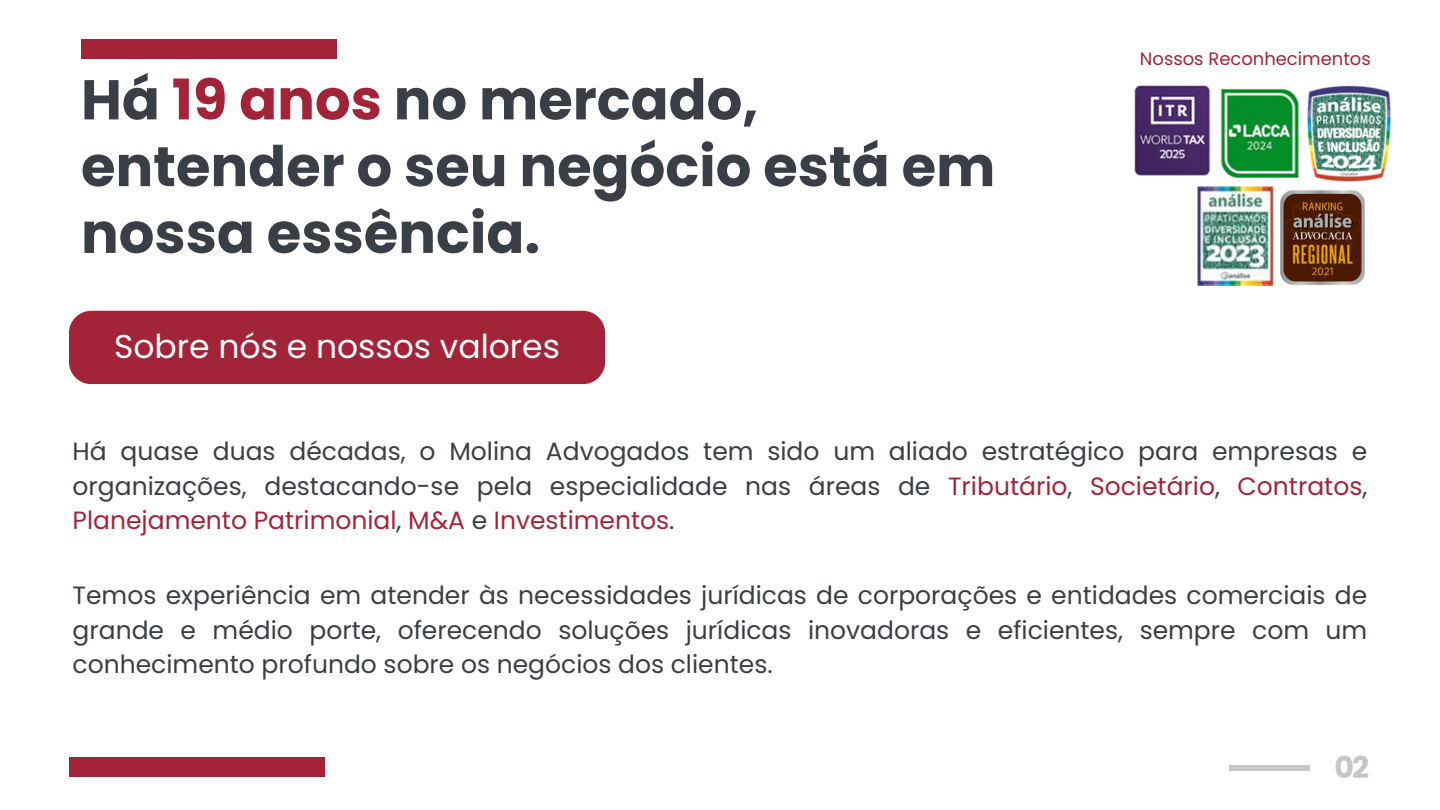
<style>
.page{position:relative;width:1440px;height:810px;background:#fff}
.page>*{position:absolute;margin:0;border:0;box-sizing:border-box;transform-origin:0 0}
.t1{font:700 56px/66.8px "Poppins";color:#3a3f47}
.t2{font:33px "Poppins";color:#fdfbfa}
.t3{font:700 30px "Poppins";color:#c5c6c8}
.t4{font:25px/34.5px "Poppins";color:#3a3f47;text-align:justify}
.t5{font:17.9px "Poppins";color:#a32438}
.s1{color:#a32438}
</style>
<div class="page">
<div style="left:81px;top:39px;width:256px;height:20px;background:#a32438"></div>
<div style="left:69px;top:311px;width:536px;height:73px;background:#a32438;border-radius:22px"></div>
<div style="left:69px;top:757px;width:256px;height:20px;background:#a32438"></div>
<div style="left:1229px;top:765px;width:81px;height:5px;background:#c5c6c8"></div>
<img style="left:1197px;top:186px;width:77px;height:99px">
<img style="left:1307px;top:85px;width:84px;height:97px">
<img style="left:1134px;top:85px;width:77px;height:91px">
<img style="left:1220px;top:88px;width:79px;height:89px">
<img style="left:1280px;top:190px;width:84px;height:95px">
<p class="t1" style="left:81px;top:66px;width:679px">Há <span class="s1">19 anos</span> no mercado,</p>
<h1 class="t1" style="left:81px;top:133px;width:916px">entender o seu negócio está em nossa essência.</h1>
<p class="t2" style="left:114px;top:324px;width:447px">Sobre nós e nossos valores</p>
<p class="t5" style="left:1140px;top:46px;width:232px">Nossos Reconhecimentos</p>
<p class="t4" style="left:73px;top:434px;width:1296px">Há quase duas décadas, o Molina Advogados tem sido um aliado estratégico para empresas e organizações, destacando-se pela especialidade nas áreas de <span class="s1">Tributário</span>, <span class="s1">Societário</span>, <span class="s1">Contratos</span>, <span class="s1">Planejamento Patrimonial</span>, <span class="s1">M&amp;A</span> e <span class="s1">Investimentos</span>.</p>
<h1 class="t4" style="left:73px;top:578px;width:1296px">Temos experiência em atender às necessidades jurídicas de corporações e entidades comerciais de grande e médio porte, oferecendo soluções jurídicas inovadoras e eficientes, sempre com um conhecimento profundo sobre os negócios dos clientes.</h1>
<p class="t3" style="left:1335px;top:747px;width:36px">02</p>
</div>
